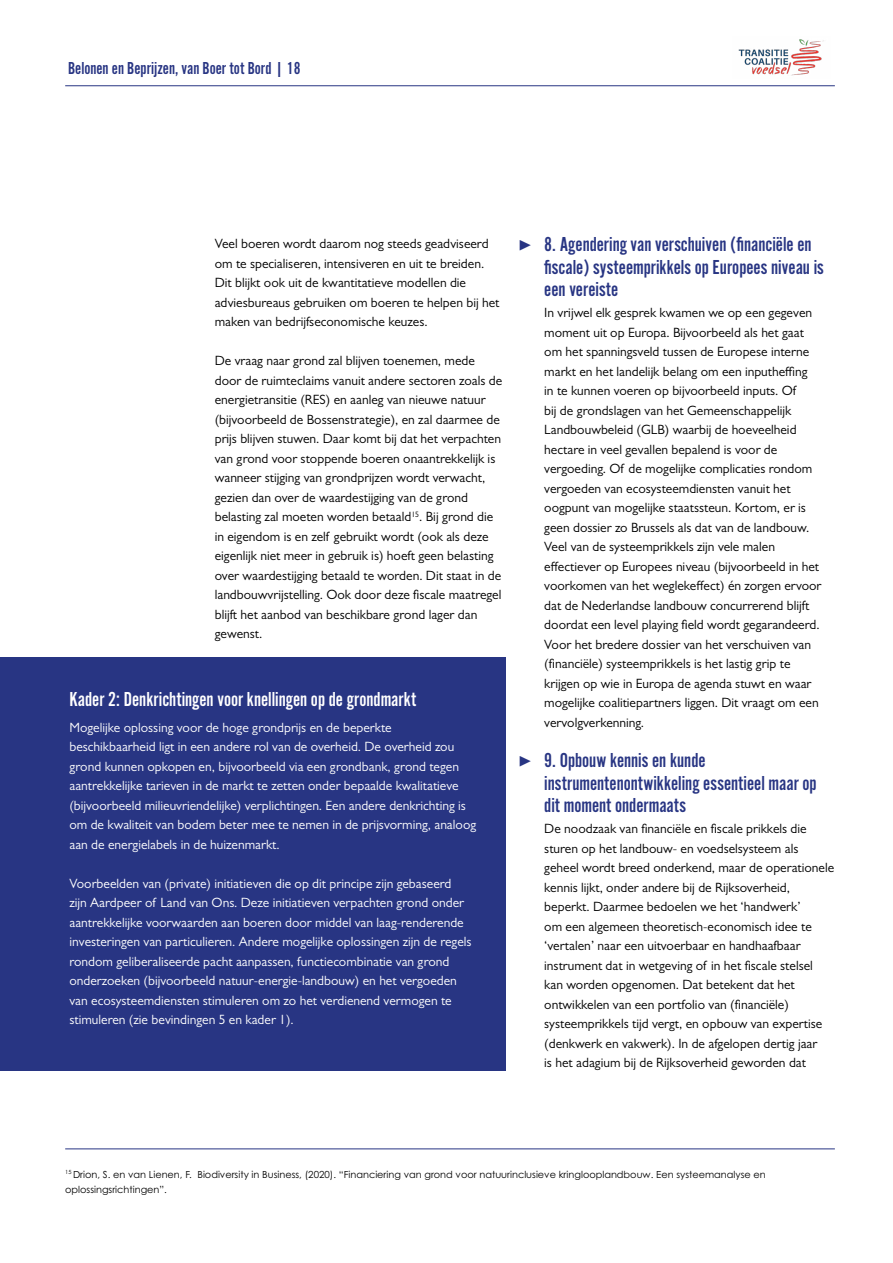
<style>
.page{position:relative;width:893px;height:1263px;background:#fff}
.page>*{position:absolute;margin:0;border:0;box-sizing:border-box;transform-origin:0 0}
.t1{font:22.5px "Minion Pro";color:#283583}
.t2{font:21px/22.5px "Alternate Got No 2 D";color:#283583}
.t3{font:21px "Alternate Got No 2 D";color:#fff}
.t4{font:18px "Alternate Got No 2 D";color:#283583}
.t5{font:13.5px/19.5px "Gill Sans";color:#000}
.t6{font:13.5px/19.5px "Gill Sans";color:#fff}
.t7{font:9.75px/15px "Century Gothic Pro";color:#000}
</style>
<div class="page">
<div style="left:0;top:657px;width:505px;height:413px;background:#283583"></div>
<hr style="left:65px;top:1148px;width:770px;height:1px;background:#283583">
<hr style="left:65px;top:85px;width:770px;height:1px;background:#283583">
<img style="left:738px;top:39px;width:86px;height:37px">
<h3 class="t4" style="left:68px;top:58px;width:234px">Belonen en Beprijzen, van Boer tot Bord | 18</h3>
<p class="t5" style="left:215px;top:234px;width:286px">Veel boeren wordt daarom nog steeds geadviseerd om te specialiseren, intensiveren en uit te breiden.<br>Dit blijkt ook uit de kwantitatieve modellen die adviesbureaus gebruiken om boeren te helpen bij het maken van bedrijfseconomische keuzes.</p>
<p class="t5" style="left:215px;top:351px;width:289px">De vraag naar grond zal blijven toenemen, mede door de ruimteclaims vanuit andere sectoren zoals de energietransitie (RES) en aanleg van nieuwe natuur (bijvoorbeeld de Bossenstrategie), en zal daarmee de prijs blijven stuwen. Daar komt bij dat het verpachten van grond voor stoppende boeren onaantrekkelijk is wanneer stijging van grondprijzen wordt verwacht, gezien dan over de waardestijging van de grond belasting zal moeten worden betaald<sup>15</sup>. Bij grond die in eigendom is en zelf gebruikt wordt (ook als deze eigenlijk niet meer in gebruik is) hoeft geen belasting over waardestijging betaald te worden. Dit staat in de landbouwvrijstelling. Ook door deze fiscale maatregel blijft het aanbod van beschikbare grond lager dan gewenst.</p>
<h2 class="t3" style="left:69px;top:688px;width:348px">Kader 2: Denkrichtingen voor knellingen op de grondmarkt</h2>
<p class="t6" style="left:69px;top:718px;width:408px">Mogelijke oplossing voor de hoge grondprijs en de beperkte beschikbaarheid ligt in een andere rol van de overheid. De overheid zou grond kunnen opkopen en, bijvoorbeeld via een grondbank, grond tegen aantrekkelijke tarieven in de markt te zetten onder bepaalde kwalitatieve (bijvoorbeeld milieuvriendelijke) verplichtingen. Een andere denkrichting is om de kwaliteit van bodem beter mee te nemen in de prijsvorming, analoog aan de energielabels in de huizenmarkt.</p>
<p class="t6" style="left:69px;top:874px;width:404px">Voorbeelden van (private) initiatieven die op dit principe zijn gebaseerd zijn Aardpeer of Land van Ons. Deze initiatieven verpachten grond onder aantrekkelijke voorwaarden aan boeren door middel van laag-renderende investeringen van particulieren. Andere mogelijke oplossingen zijn de regels rondom geliberaliseerde pacht aanpassen, functiecombinatie van grond onderzoeken (bijvoorbeeld natuur-energie-landbouw) en het vergoeden van ecosysteemdiensten stimuleren om zo het verdienend vermogen te stimuleren (zie bevindingen 5 en kader 1).</p>
<h1 class="t1" style="left:518px;top:228px;width:15px">▶</h1>
<h1 class="t1" style="left:518px;top:745px;width:15px">▶</h1>
<h2 class="t2" style="left:544px;top:234px;width:281px">8. Agendering van verschuiven (financiële en fiscale) systeemprikkels op Europees niveau is een vereiste</h2>
<p class="t5" style="left:544px;top:303px;width:279px">In vrijwel elk gesprek kwamen we op een gegeven moment uit op Europa. Bijvoorbeeld als het gaat om het spanningsveld tussen de Europese interne markt en het landelijk belang om een inputheffing<br>in te kunnen voeren op bijvoorbeeld inputs. Of<br>bij de grondslagen van het Gemeenschappelijk Landbouwbeleid (GLB) waarbij de hoeveelheid hectare in veel gevallen bepalend is voor de vergoeding. Of de mogelijke complicaties rondom vergoeden van ecosysteemdiensten vanuit het oogpunt van mogelijke staatssteun. Kortom, er is geen dossier zo Brussels als dat van de landbouw.<br>Veel van de systeemprikkels zijn vele malen effectiever op Europees niveau (bijvoorbeeld in het voorkomen van het weglekeffect) én zorgen ervoor dat de Nederlandse landbouw concurrerend blijft doordat een level playing field wordt gegarandeerd.<br>Voor het bredere dossier van het verschuiven van (financiële) systeemprikkels is het lastig grip te krijgen op wie in Europa de agenda stuwt en waar mogelijke coalitiepartners liggen. Dit vraagt om een vervolgverkenning.</p>
<h2 class="t2" style="left:544px;top:750px;width:274px">9. Opbouw kennis en kunde instrumentenontwikkeling essentieel maar op dit moment ondermaats</h2>
<p class="t5" style="left:544px;top:819px;width:291px">De noodzaak van financiële en fiscale prikkels die sturen op het landbouw- en voedselsysteem als geheel wordt breed onderkend, maar de operationele kennis lijkt, onder andere bij de Rijksoverheid, beperkt. Daarmee bedoelen we het ‘handwerk’<br>om een algemeen theoretisch-economisch idee te ‘vertalen’ naar een uitvoerbaar en handhaafbaar instrument dat in wetgeving of in het fiscale stelsel kan worden opgenomen. Dat betekent dat het ontwikkelen van een portfolio van (financiële) systeemprikkels tijd vergt, en opbouw van expertise (denkwerk en vakwerk). In de afgelopen dertig jaar<br>is het adagium bij de Rijksoverheid geworden dat</p>
<p class="t7" style="left:65px;top:1166px;width:702px"><sup>15</sup> Drion, S. en van Lienen, F. Biodiversity in Business, (2020). “Financiering van grond voor natuurinclusieve kringlooplandbouw. Een systeemanalyse en oplossingsrichtingen”.</p>
</div>
